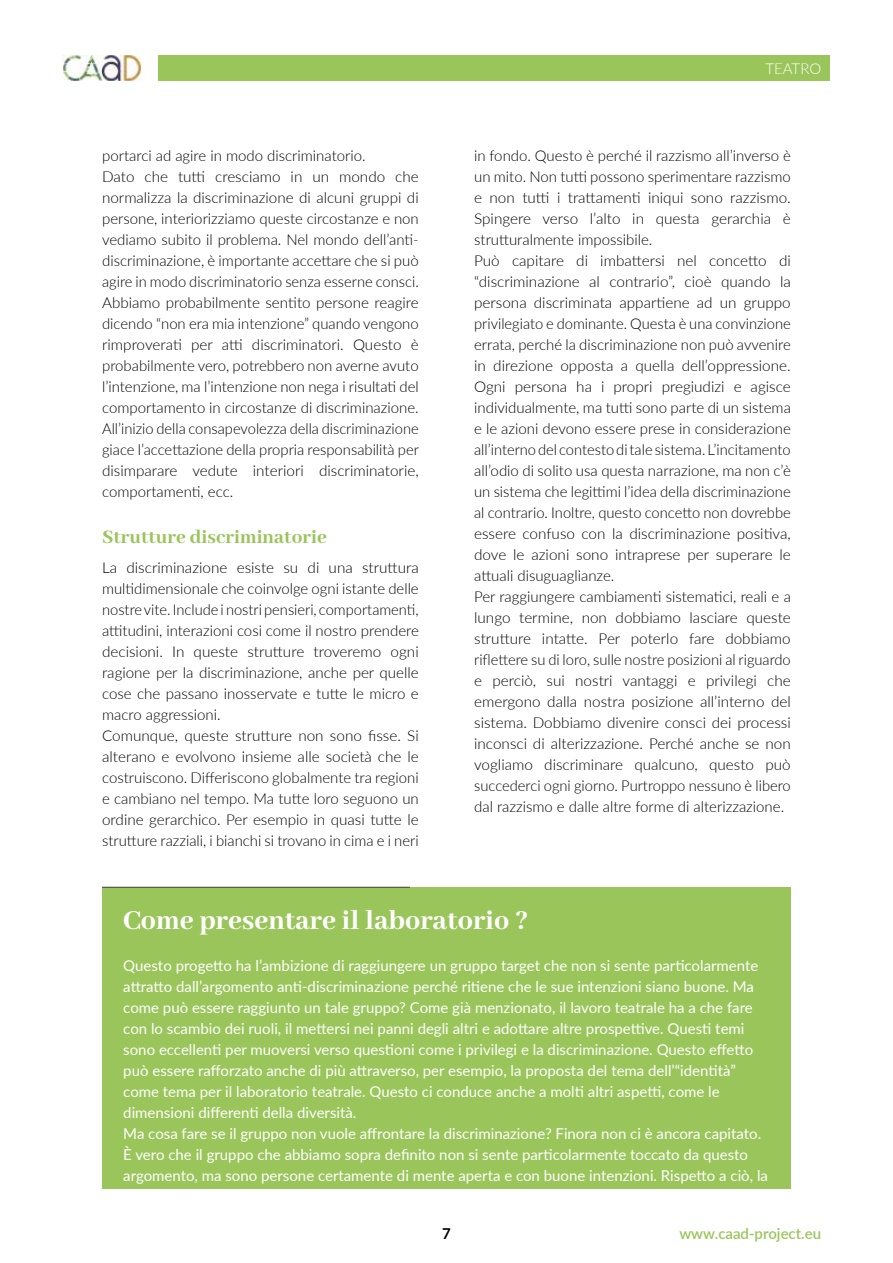
<style>
.page{position:relative;width:893px;height:1263px;background:#fff}
.page>*{position:absolute;margin:0;border:0;box-sizing:border-box;transform-origin:0 0}
.t1{font:800 30px "Abhaya Libre";color:#fff}
.t2{font:800 21px "Abhaya Libre";color:#9ac55b}
.t3{font:300 15px/21px "Lato";color:#000}
.t4{font:15px/21px "Lato";color:#fff}
.t5{font:600 15px "Lato";color:#9ac55b}
.t6{font:300 15px "Lato";color:#fff}
.t7{font:700 15px "Lato";color:#000}
</style>
<div class="page">
<div style="left:158px;top:55px;width:672px;height:26px;background:#9ac55b"></div>
<img style="left:63px;top:55px;width:78px;height:26px">
<div style="left:102px;top:887px;width:689px;height:301px;background:#9ac55b"></div>
<hr style="left:102px;top:887px;width:308px;height:1px;background:#414042">
<p class="t3" style="left:102px;top:144px;width:318px">portarci ad agire in modo discriminatorio.<br>Dato che tutti cresciamo in un mondo che normalizza la discriminazione di alcuni gruppi di persone, interiorizziamo queste circostanze e non vediamo subito il problema. Nel mondo dell’anti&shy;discriminazione, è importante accettare che si può agire in modo discriminatorio senza esserne consci.<br>Abbiamo probabilmente sentito persone reagire dicendo “non era mia intenzione” quando vengono rimproverati per atti discriminatori. Questo è probabilmente vero, potrebbero non averne avuto l’intenzione, ma l’intenzione non nega i risultati del comportamento in circostanze di discriminazione.<br>All’inizio della consapevolezza della discriminazione giace l’accettazione della propria responsabilità per disimparare vedute interiori discriminatorie, comportamenti, ecc.</p>
<h2 class="t2" style="left:102px;top:525px;width:226px">Strutture discriminatorie</h2>
<p class="t3" style="left:102px;top:556px;width:318px">La discriminazione esiste su di una struttura multidimensionale che coinvolge ogni istante delle nostre vite. Include i nostri pensieri, comportamenti, attitudini, interazioni cosi come il nostro prendere decisioni. In queste strutture troveremo ogni ragione per la discriminazione, anche per quelle cose che passano inosservate e tutte le micro e macro aggressioni.<br>Comunque, queste strutture non sono fisse. Si alterano e evolvono insieme alle società che le costruiscono. Differiscono globalmente tra regioni e cambiano nel tempo. Ma tutte loro seguono un ordine gerarchico. Per esempio in quasi tutte le strutture razziali, i bianchi si trovano in cima e i neri</p>
<p class="t6" style="left:765px;top:58px;width:57px">Teatro</p>
<p class="t3" style="left:474px;top:144px;width:318px">in fondo. Questo è perché il razzismo all’inverso è un mito. Non tutti possono sperimentare razzismo e non tutti i trattamenti iniqui sono razzismo.<br>Spingere verso l’alto in questa gerarchia è strutturalmente impossibile.<br>Può capitare di imbattersi nel concetto di “discriminazione al contrario”, cioè quando la persona discriminata appartiene ad un gruppo privilegiato e dominante. Questa è una convinzione errata, perché la discriminazione non può avvenire in direzione opposta a quella dell’oppressione.<br>Ogni persona ha i propri pregiudizi e agisce individualmente, ma tutti sono parte di un sistema e le azioni devono essere prese in considerazione all’interno del contesto di tale sistema. L’incitamento all’odio di solito usa questa narrazione, ma non c’è un sistema che legittimi l’idea della discriminazione al contrario. Inoltre, questo concetto non dovrebbe essere confuso con la discriminazione positiva, dove le azioni sono intraprese per superare le attuali disuguaglianze.<br>Per raggiungere cambiamenti sistematici, reali e a lungo termine, non dobbiamo lasciare queste strutture intatte. Per poterlo fare dobbiamo riflettere su di loro, sulle nostre posizioni al riguardo e perciò, sui nostri vantaggi e privilegi che emergono dalla nostra posizione all’interno del sistema. Dobbiamo divenire consci dei processi inconsci di alterizzazione. Perché anche se non vogliamo discriminare qualcuno, questo può succederci ogni giorno. Purtroppo nessuno è libero dal razzismo e dalle altre forme di alterizzazione.</p>
<h1 class="t1" style="left:123px;top:904px;width:407px">Come presentare il laboratorio ?</h1>
<p class="t4" style="left:123px;top:955px;width:646px">Questo progetto ha l’ambizione di raggiungere un gruppo target che non si sente particolarmente attratto dall’argomento anti-discriminazione perché ritiene che le sue intenzioni siano buone. Ma come può essere raggiunto un tale gruppo? Come già menzionato, il lavoro teatrale ha a che fare con lo scambio dei ruoli, il mettersi nei panni degli altri e adottare altre prospettive. Questi temi sono eccellenti per muoversi verso questioni come i privilegi e la discriminazione. Questo effetto può essere rafforzato anche di più attraverso, per esempio, la proposta del tema dell’“identità” come tema per il laboratorio teatrale. Questo ci conduce anche a molti altri aspetti, come le dimensioni differenti della diversità.<br>Ma cosa fare se il gruppo non vuole affrontare la discriminazione? Finora non ci è ancora capitato.<br>È vero che il gruppo che abbiamo sopra definito non si sente particolarmente toccato da questo argomento, ma sono persone certamente di mente aperta e con buone intenzioni. Rispetto a ciò, la</p>
<p class="t7" style="left:442px;top:1223px;width:10px">7</p>
<p class="t5" style="left:679px;top:1223px;width:143px">www.caad-project.eu</p>
</div>
